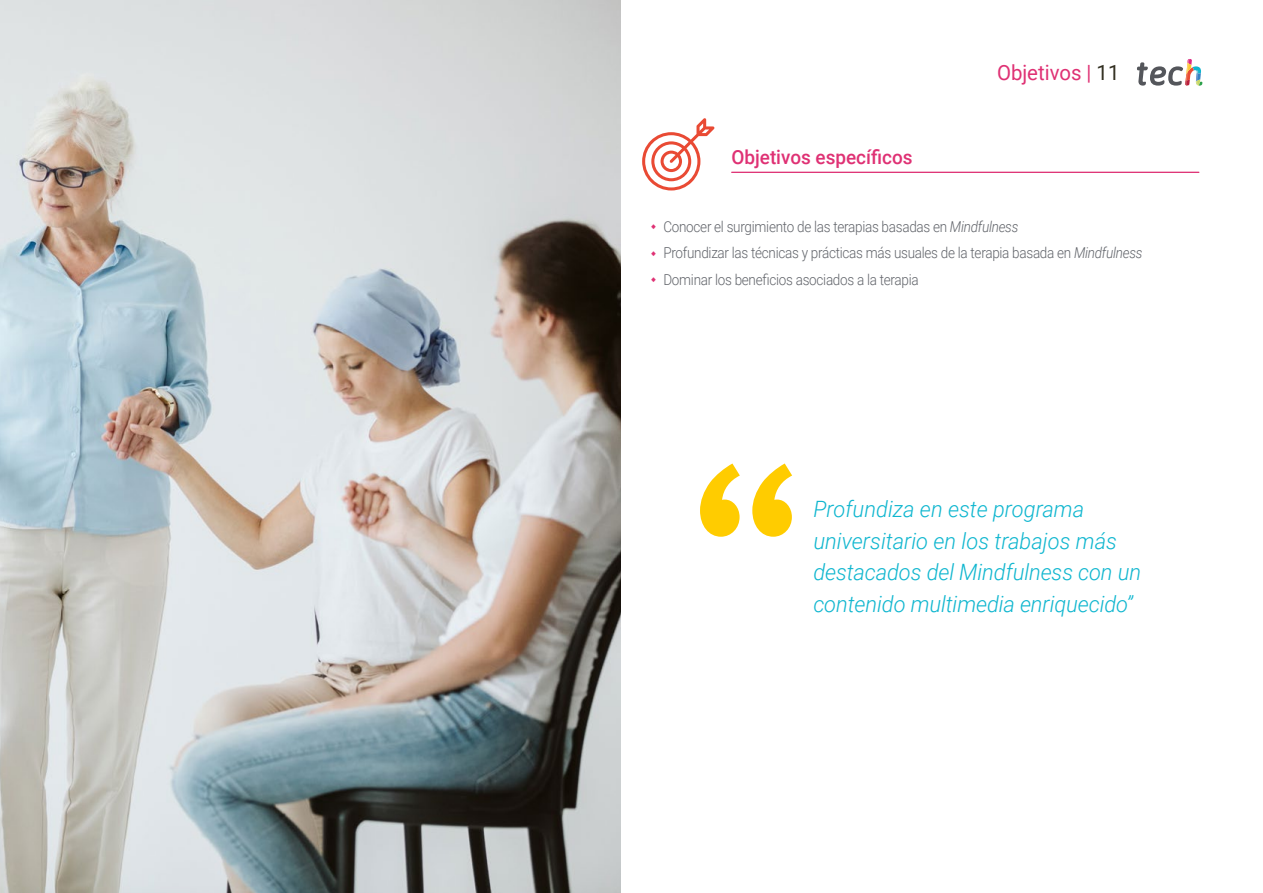
<style>
.page{position:relative;width:1263px;height:893px;background:#fff}
.page>*{position:absolute;margin:0;border:0;box-sizing:border-box;transform-origin:0 0}
.t1{font:italic 300 22.5px/31.5px "Roboto";letter-spacing:-.005em;color:#0fb6cf}
.t2{font:21px "Roboto";color:#df3174}
.t3{font:500 19.5px "Roboto";color:#df3174}
.t4{font:300 15px/26.7px "Roboto";letter-spacing:-.02em;color:#61646a;scale:.9 1}
.s1{color:#312e20}
.s2{font-style:italic}
</style>
<div class="page">
<img style="left:0;top:0;width:621px;height:893px">
<svg style="left:700px;top:463px;width:92px;height:74px"></svg>
<hr style="left:731px;top:172px;width:468px;height:1px;background:#df3174">
<svg style="left:642px;top:118px;width:72px;height:72px"></svg>
<svg style="left:1137px;top:59px;width:65px;height:27px"></svg>
<h3 class="t3" style="left:731px;top:143px;width:183px">Objetivos específicos</h3>
<h2 class="t2" style="left:997px;top:57px;width:124px">Objetivos | <span class="s1">11</span></h2>
<p class="t4" style="left:663px;top:212px;width:534px">Conocer el surgimiento de las terapias basadas en <span class="s2">Mindfulness<br></span>Profundizar las técnicas y prácticas más usuales de la terapia basada en <span class="s2">Mindfulness<br></span>Dominar los beneficios asociados a la terapia</p>
<h1 class="t1" style="left:813px;top:492px;width:329px">Profundiza en este programa universitario en los trabajos más destacados del Mindfulness con un contenido multimedia enriquecido”</h1>
</div>
